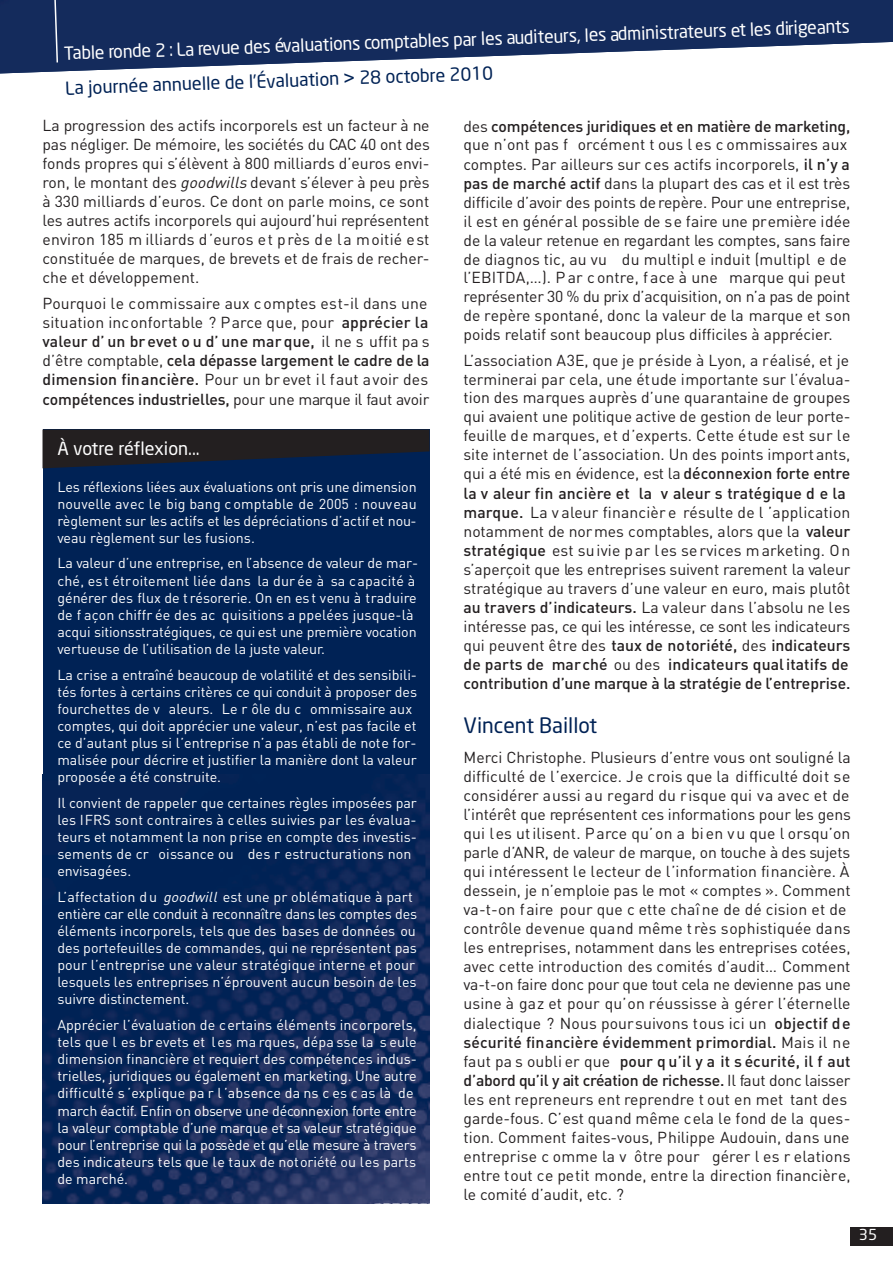
<style>
.page{position:relative;width:893px;height:1263px;background:#fff}
.page>*{position:absolute;margin:0;border:0;box-sizing:border-box;transform-origin:0 0}
.t1{font:21px "Neo Sans";color:#025}
.t2{font:18px/34.8px "Neo Sans";letter-spacing:-.01em;color:#fff}
.t3{font:15.75px/18.9px "DIN";color:#231f20}
.t4{font:15px "Neo Sans";color:#fff}
.t5{font:14.25px/17.1px "DIN";color:#fff}
.s1{color:#025}
.s2{font-family:"Arial";font-size:19.5px;color:#025}
.s3{font-style:italic}
.s4{font-weight:500}
</style>
<div class="page">
<div style="left:850px;top:1227px;width:43px;height:18px;background:#231f20"></div>
<img style="left:0;top:0;width:893px;height:74px">
<svg style="left:54px;top:0;width:4px;height:62px"></svg>
<div style="left:43px;top:429px;width:386px;height:774px;background:#025"></div>
<img style="left:43px;top:774px;width:386px;height:429px">
<svg style="left:43px;top:429px;width:386px;height:39px"></svg>
<p class="t2" style="left:63px;top:36px;width:788px;rotate:-2deg">Table ronde 2 : La revue des évaluations comptables par les auditeurs, les administrateurs et les dirigeants<br><span class="s1">La journée annuelle de l’Évaluation</span> <span class="s2">&gt;</span> <span class="s1">28 octobre 2010</span></p>
<p class="t3" style="left:43px;top:116px;width:389px;text-align:justify">La progression des actifs incorporels est un facteur à ne pas négliger. De mémoire, les sociétés du CAC 40 ont des fonds propres qui s’élèvent à 800 milliards d’euros envi&shy;ron, le montant des <span class="s3">goodwills</span>devant s’élever à peu près à 330 milliards d’euros. Ce dont on parle moins, ce sont les autres actifs incorporels qui aujourd’hui représentent environ 185 m illiards d’euros et près de la moitié est constituée de marques, de brevets et de frais de recher - che et développement.</p>
<p class="t3" style="left:43px;top:293px;width:388px">Pourquoi le commissaire aux comptes est-il dans une situation inconfortable ? Parce que, pour <span class="s4">apprécier la valeur d’ un br evet o u d’ une mar que,</span> il ne s uffit pa s d’être comptable, <span class="s4">cela dépasse largement le cadre de la dimension financière.</span> Pour un br evet il faut avoir des <span class="s4">compétences industrielles,</span> pour une marque il faut avoir</p>
<p class="t2" style="left:57px;top:431px;width:144px">À votre réflexion...</p>
<p class="t5" style="left:57px;top:478px;width:361px;text-align:justify">Les réflexions liées aux évaluations ont pris une dimension nouvelle avec le big bang c omptable de 2005 : nouveau règle ment sur les actifs et les dépréciations d’actif et nou&shy;veau règlement sur les fusions.</p>
<p class="t5" style="left:57px;top:554px;width:362px">La valeur d’une entreprise, en l’absence de valeur de mar&shy;ché, est étroitement liée dans la dur ée à sa capacité à géné rer des flux de t résorerie. On en es t venu à traduire de f açon chiffr ée des ac quisitions a ppelées jusque-là acqui sitionsstratégiques, ce qui est une première vocation vertueuse de l’utilisation de la juste valeur.</p>
<p class="t5" style="left:57px;top:666px;width:361px">La crise a entraîné beaucoup de volatilité et des sensibili&shy;tés fortes à certains critères ce qui conduit à proposer des fourchettes de v aleurs. Le r ôle du c ommissaire aux comptes, qui doit apprécier une valeur, n’est pas facile et ce d’autant plus si l’entreprise n’a pas établi de note for&shy;malisée pour décrire et justifier la manière dont la valeur proposée a été construite.</p>
<p class="t5" style="left:57px;top:794px;width:361px">Il convient de rappeler que certaines règles imposées par les IFRS sont contraires à celles suivies par les évalua&shy;teurs et notamment la non prise en compte des investis&shy;sements de cr oissance ou des r estructurations non envisagées.</p>
<p class="t5" style="left:57px;top:888px;width:361px">L’affectation d u <span class="s3">goodwill</span> est une pr oblématique à part entiè re car elle conduit à reconnaître dans les comptes des éléments incorporels, tels que des bases de données ou des portefeuilles de commandes, qui ne représentent pas pour l’entreprise une valeur stratégique interne et pour lesquels les entreprises n’éprouvent aucun besoin de les suivre distinctement.</p>
<p class="t5" style="left:57px;top:1016px;width:361px">Apprécier l’évaluation de certains éléments incorporels, tels que l es br evets et l es ma rques, dépa sse la s eule dimen sion financière et requiert des compétences indus&shy;trielles, juridiques ou également en marketing. Une autre difficulté s ’explique pa r l ’absence da ns c es c as là de march é actif. Enfin on observe une déconnexion forte entre la valeur comptable d’une marque et sa valeur stratégique pour l’entreprise qui la possède et qu’elle mesure à travers des indicateurs tels que le taux de notoriété ou les parts de marché.</p>
<p class="t3" style="left:463px;top:116px;width:388px">des <span class="s4">compétences juridiques et en matière de marketing, </span>que n’ont pas f orcément t ous l es c ommissaires aux comptes. Par ailleurs sur ces actifs incorporels, <span class="s4">il n’y a pas de marché actif</span> dans la plupart des cas et il est très difficile d’avoir des points de repère. Pour une entreprise, il est en général possible de se faire une première idée de la valeur retenue en regardant les comptes, sans faire de diagnos tic, au vu du multipl e induit (multipl e de l’EBITDA,…). P ar c ontre, f ace à une marque qui peut représenter 30 % du prix d’acquisition, on n’a pas de point de repère spontané, donc la valeur de la marque et son poids relatif sont beaucoup plus difficiles à apprécier.</p>
<p class="t3" style="left:463px;top:350px;width:388px">L’association A3E, que je préside à Lyon, a réalisé, et je terminerai par cela, une étude importante sur l’évalua&shy;tion des marques auprès d’une quarantaine de groupes qui avaient une politique active de gestion de leur porte&shy;feuille de marques, et d’experts. Cette étude est sur le site internet de l’association. Un des points import ants, qui a été mis en évidence, est la <span class="s4">déconnexion forte entre la v aleur fin ancière et la v aleur s tratégique d e la marque.</span> La v aleur financièr e résulte de l ’application notam ment de normes comptables, alors que la <span class="s4">valeur stratégique</span> est su ivie p ar les se rvices m arketing. O n s’aperçoit que les entreprises suivent rarement la valeur stratégique au travers d’une valeur en euro, mais plutôt <span class="s4">au travers d’indicateurs.</span> La valeur dans l’absolu ne les intéresse pas, ce qui les intéresse, ce sont les indicateurs qui peuvent être des <span class="s4">taux de notoriété,</span> des <span class="s4">indicateurs de parts de marché</span> ou des <span class="s4">indicateurs qual itatifs de contribution d’une marque à la stratégie de l’entreprise.</span></p>
<h1 class="t1" style="left:463px;top:713px;width:135px">Vincent Baillot</h1>
<p class="t3" style="left:463px;top:748px;width:389px">Merci Christophe. Plusieurs d’entre vous ont souligné la difficulté de l’exercice. Je crois que la difficulté doit se considérer aussi au regard du risque qui va avec et de l’intérêt que représentent ces informations pour les gens qui les ut ilisent. Parce qu’ on a bi en v u que l orsqu’on parle d’ANR, de valeur de marque, on touche à des sujets qui intéressent le lecteur de l’information financière. À dessein, je n’emploie pas le mot « comptes ». Comment va-t-on faire pour que c ette chaîne de dé cision et de contrôle devenue quand même très sophistiquée dans les entreprises, notamment dans les entreprises cotées, avec cette introduction des comités d’audit… Comment va-t-on faire donc pour que tout cela ne devienne pas une usine à gaz et pour qu’on réussisse à gérer l’éternelle dialectique ? Nous poursuivons tous ici un <span class="s4">objectif de sécu rité financière évidemment primordial.</span> Mais il ne faut pa s oubli er que <span class="s4">pour q u’il y a it s écurité, il f aut d’abord qu’il y ait création de richesse.</span> Il faut donc laisser les ent repreneurs ent reprendre t out en met tant des garde-fous. C’est quand même cela le fond de la ques&shy;tion. Comment faites-vous, Philippe Audouin, dans une entreprise c omme la v ôtre pour gérer l es r elations entre tout ce petit monde, entre la direction financière, le comi té d’audit, etc. ?</p>
<p class="t4" style="left:859px;top:1226px;width:20px">35</p>
</div>
